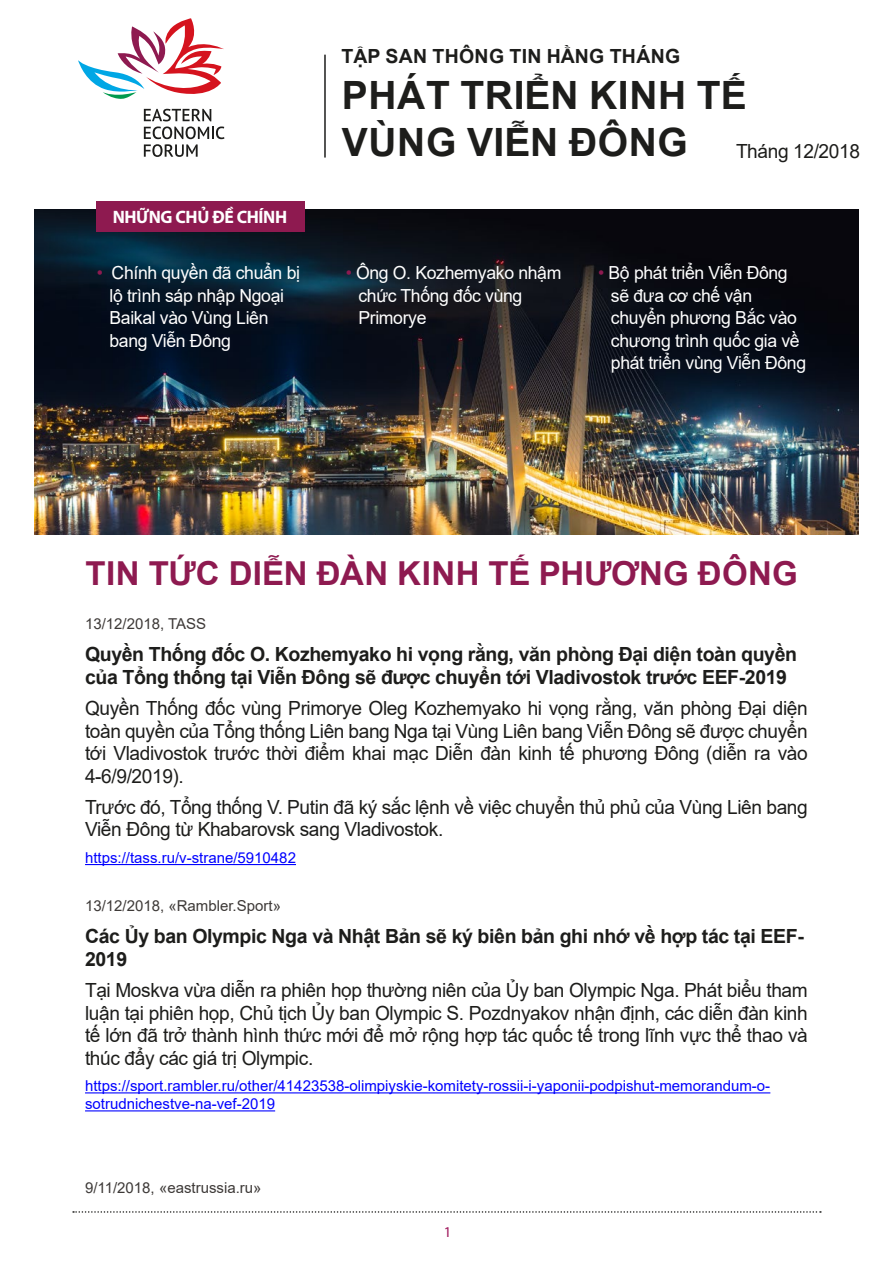
<style>
.page{position:relative;width:893px;height:1263px;background:#fff}
.page>*{position:absolute;margin:0;border:0;box-sizing:border-box;transform-origin:0 0}
.t1{font:700 39px/46.8px "Arial";letter-spacing:.015em;color:#1d1d1b}
.t2{font:700 33px "Arial";letter-spacing:.005em;color:#8e1a50}
.t3{font:19.5px/22.5px "Arial";letter-spacing:-.02em;color:#1d1d1b;text-align:justify}
.t4{font:700 19.5px/23.4px "Arial";letter-spacing:-.02em;color:#1d1d1b}
.t5{font:700 19.5px "Arial";letter-spacing:.015em;color:#1d1d1b}
.t6{font:18px/22.5px "Arial";letter-spacing:-.02em;color:#fff}
.t7{font:700 18px "Myriad Pro";letter-spacing:-.02em;color:#fff}
.t8{font:15px/18px "Arial";color:#00f}
.t9{font:15px "Arial";color:#3d3937}
.t10{font:15px "Myriad Pro";color:#9e1459}
.s1{color:#8e1a50}
</style>
<div class="page">
<svg style="left:73px;top:1211px;width:748px;height:2px"></svg>
<img style="left:34px;top:209px;width:825px;height:326px">
<hr style="left:324px;top:55px;width:2px;height:103px;background:#1d1d1b">
<hr style="left:85px;top:864px;width:211px;height:1px;background:#00f">
<hr style="left:85px;top:1092px;width:685px;height:1px;background:#00f">
<hr style="left:85px;top:1110px;width:190px;height:1px;background:#00f">
<svg style="left:78px;top:18px;width:146px;height:81px"></svg>
<svg style="left:144px;top:109px;width:80px;height:48px"></svg>
<div style="left:97px;top:201px;width:208px;height:31px;background:#8e1a50"></div>
<p class="t7" style="left:113px;top:205px;width:176px">NHỮNG CHỦ ĐỀ CHÍNH</p>
<p class="t5" style="left:342px;top:42px;width:340px">TẬP SAN THÔNG TIN HẰNG THÁNG</p>
<h1 class="t1" style="left:342px;top:73px;width:406px">PHÁT TRIỂN KINH TẾ<br>VÙNG VIỄN ĐÔNG</h1>
<p class="t3" style="left:736px;top:139px;width:125px">Tháng 12/2018</p>
<p class="t6" style="left:109px;top:261px;width:192px;text-indent:-13px"><span class="s1">•</span> Chính quyền đã chuẩn bị lộ trình sáp nhập Ngoại<br>Baikal vào Vùng Liên bang Viễn Đông</p>
<p class="t6" style="left:358px;top:261px;width:204px;text-indent:-13px"><span class="s1">•</span> Ông O. Kozhemyako nhậm chức Thống đốc vùng<br>Primorye</p>
<p class="t6" style="left:611px;top:261px;width:197px;text-indent:-13px"><span class="s1">•</span> Bộ phát triển Viễn Đông sẽ đưa cơ chế vận chuyển phương Bắc vào chương trình quốc gia về phát triển vùng Viễn Đông</p>
<h2 class="t2" style="left:86px;top:550px;width:714px">TIN TỨC DIỄN ĐÀN KINH TẾ PHƯƠNG ĐÔNG</h2>
<p class="t9" style="left:85px;top:613px;width:123px">13/12/2018, TASS</p>
<p class="t4" style="left:85px;top:643px;width:713px">Quyền Thống đốc O. Kozhemyako hi vọng rằng, văn phòng Đại diện toàn quyền của Tổng thống tại Viễn Đông sẽ được chuyển tới Vladivostok trước EEF-2019</p>
<p class="t3" style="left:85px;top:697px;width:724px">Quyền Thống đốc vùng Primorye Oleg Kozhemyako hi vọng rằng, văn phòng Đại diện toàn quyền của Tổng thống Liên bang Nga tại Vùng Liên bang Viễn Đông sẽ được chuyển tới Vladivostok trước thời điểm khai mạc Diễn đàn kinh tế phương Đông (diễn ra vào 4-6/9/2019).</p>
<p class="t3" style="left:85px;top:796px;width:724px">Trước đó, Tổng thống V. Putin đã ký sắc lệnh về việc chuyển thủ phủ của Vùng Liên bang<br>Viễn Đông từ Khabarovsk sang Vladivostok.</p>
<p class="t8" style="left:85px;top:848px;width:212px">https://tass.ru/v-strane/5910482</p>
<p class="t9" style="left:85px;top:895px;width:197px">13/12/2018, «Rambler.Sport»</p>
<p class="t4" style="left:85px;top:924px;width:720px">Các Ủy ban Olympic Nga và Nhật Bản sẽ ký biên bản ghi nhớ về hợp tác tại EEF-<br>2019</p>
<p class="t3" style="left:85px;top:979px;width:724px">Tại Moskva vừa diễn ra phiên họp thường niên của Ủy ban Olympic Nga. Phát biểu tham luận tại phiên họp, Chủ tịch Ủy ban Olympic S. Pozdnyakov nhận định, các diễn đàn kinh tế lớn đã trở thành hình thức mới để mở rộng hợp tác quốc tế trong lĩnh vực thể thao và thúc đẩy các giá trị Olympic.</p>
<p class="t8" style="left:85px;top:1077px;width:687px">https://sport.rambler.ru/other/41423538-olimpiyskie-komitety-rossii-i-yaponii-podpishut-memorandum-o&shy;sotrudnichestve-na-vef-2019</p>
<p class="t9" style="left:85px;top:1177px;width:178px">9/11/2018, «eastrussia.ru»</p>
<p class="t10" style="left:444px;top:1223px;width:9px">1</p>
</div>
